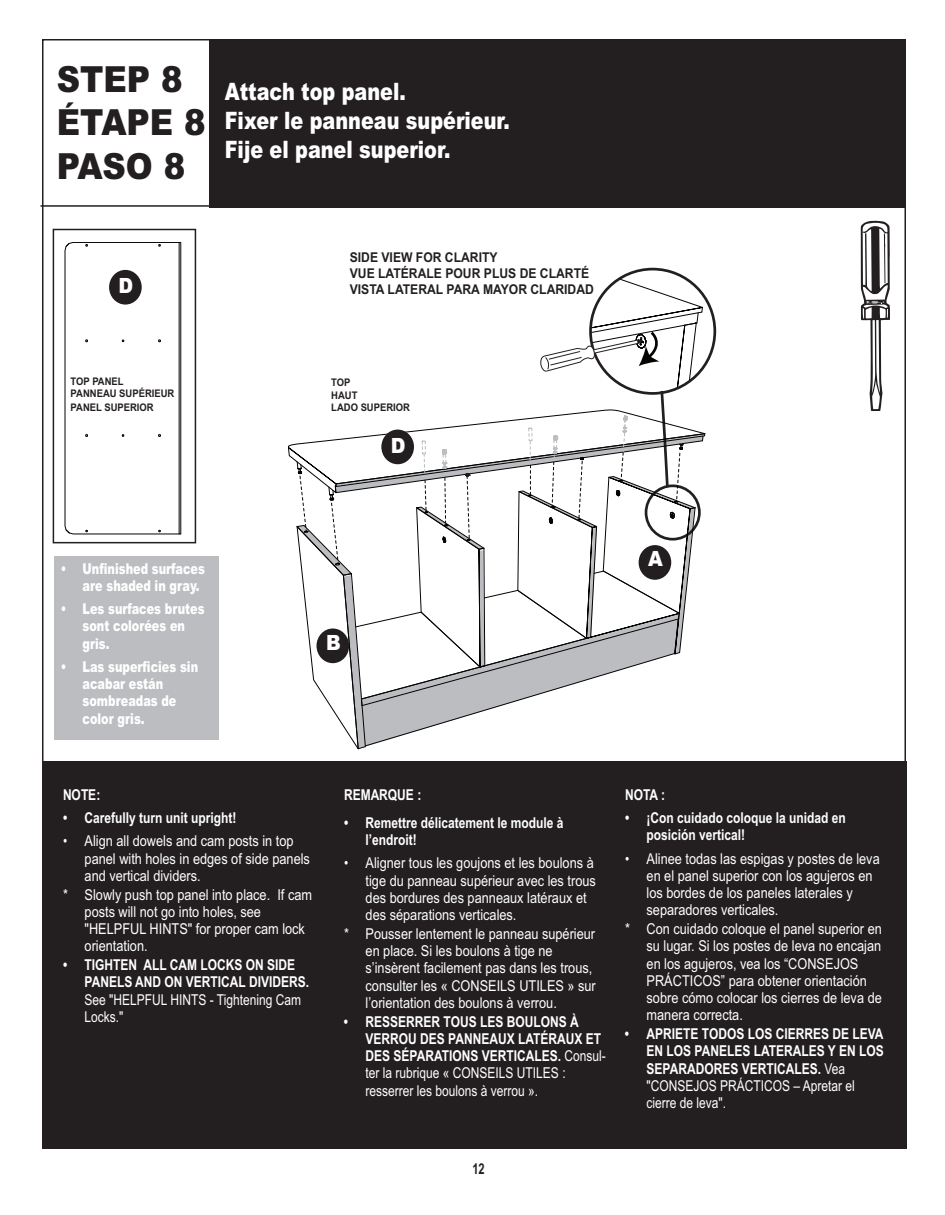
<style>
.page{position:relative;width:945px;height:1215px;background:#fff}
.page>*{position:absolute;margin:0;border:0;box-sizing:border-box;transform-origin:0 0}
.t1{font:900 36px/43.2px "Arial";color:#231f20;scale:.9 1}
.t2{font:900 24px/28.8px "Arial";color:#fff;scale:.8 1}
.t3{font:900 21px "Arial";color:#fff;scale:.9 1}
.t4{font:700 15px/17.2px "Arial";color:#fff;scale:.8 1}
.t5{font:15px/17.2px "Arial";color:#fff;scale:.85 1}
.t6{font:15px/17.2px "Arial";color:#fff;scale:.8 1}
.t7{font:900 15px/17.2px "Arial";color:#fff;scale:.75 1}
.t8{font:700 15px "Arial Narrow";color:#231f20;scale:.9 1}
.t9{font:700 13.5px/16.2px "Arial";color:#231f20;scale:.9 1}
.t10{font:700 10.5px/12.6px "Arial";color:#231f20;scale:.9 1}
.s1{font-weight:400}
</style>
<div class="page">
<div style="left:209px;top:39px;width:695px;height:168px;background:#231f20"></div>
<hr style="left:40px;top:205px;width:210px;height:2px;background:#231f20">
<div style="left:42px;top:762px;width:864px;height:387px;background:#231f20"></div>
<svg style="left:861px;top:220px;width:29px;height:191px"></svg>
<div style="left:54px;top:556px;width:165px;height:183px;background:#bcbdc0"></div>
<svg style="left:288px;top:268px;width:421px;height:481px"></svg>
<svg style="left:65px;top:242px;width:116px;height:293px"></svg>
<hr style="left:179px;top:242px;width:1px;height:292px;background:#040503">
<div style="left:53px;top:229px;width:143px;height:314px;border:2px solid #231f20"></div>
<div style="left:109px;top:270px;width:33px;height:35px;background:#231f20;border-radius:50%"></div>
<div style="left:381px;top:430px;width:33px;height:34px;background:#231f20;border-radius:50%"></div>
<div style="left:317px;top:628px;width:32px;height:35px;background:#231f20;border-radius:50%"></div>
<div style="left:639px;top:545px;width:32px;height:35px;background:#231f20;border-radius:50%"></div>
<h1 class="t1" style="left:57px;top:58px;width:167px">STEP 8<br>ÉTAPE 8<br>PASO 8</h1>
<h2 class="t2" style="left:225px;top:77px;width:358px">Attach top panel.<br>Fixer le panneau supérieur.<br>Fije el panel superior.</h2>
<h3 class="t3" style="left:119px;top:274px;width:18px">D</h3>
<p class="t9" style="left:350px;top:249px;width:273px">SIDE VIEW FOR CLARITY<br>VUE LATÉRALE POUR PLUS DE CLARTÉ<br>VISTA LATERAL PARA MAYOR CLARIDAD</p>
<p class="t10" style="left:71px;top:375px;width:117px">TOP PANEL<br>PANNEAU SUPÉRIEUR</p>
<p class="t10" style="left:71px;top:401px;width:94px">PANEL SUPERIOR</p>
<p class="t10" style="left:331px;top:376px;width:89px">TOP<br>HAUT<br>LADO SUPERIOR</p>
<h3 class="t3" style="left:391px;top:433px;width:18px">D</h3>
<p class="t7" style="left:83px;top:560px;width:165px;text-indent:-22px">• Unfinished surfaces are shaded in gray.</p>
<p class="t7" style="left:83px;top:600px;width:164px;text-indent:-22px">• Les surfaces brutes sont colorées en gris.</p>
<p class="t7" style="left:83px;top:658px;width:156px;text-indent:-22px">• Las superficies sin acabar están sombreadas de color gris.</p>
<h3 class="t3" style="left:326px;top:630px;width:18px">B</h3>
<h3 class="t3" style="left:648px;top:547px;width:18px">A</h3>
<p class="t4" style="left:63px;top:786px;width:48px">NOTE:</p>
<p class="t4" style="left:63px;top:809px;width:219px">• Carefully turn unit upright!</p>
<p class="t6" style="left:85px;top:832px;width:283px;text-indent:-22px">• Align all dowels and cam posts in top panel with holes in edges of side panels and vertical dividers.</p>
<p class="t5" style="left:85px;top:886px;width:269px;text-indent:-22px">* Slowly push top panel into place. If cam posts will not go into holes, see "HELPFUL HINTS" for proper cam lock orientation.</p>
<p class="t4" style="left:85px;top:956px;width:282px;text-indent:-22px">• TIGHTEN ALL CAM LOCKS ON SIDE<br>PANELS AND ON VERTICAL DIVIDERS.</p>
<p class="t6" style="left:85px;top:991px;width:272px">See "HELPFUL HINTS - Tightening Cam<br>Locks."</p>
<p class="t4" style="left:344px;top:786px;width:98px">REMARQUE :</p>
<p class="t4" style="left:366px;top:814px;width:249px;text-indent:-22px">• Remettre délicatement le module à l’endroit!</p>
<p class="t6" style="left:366px;top:855px;width:289px;text-indent:-22px">• Aligner tous les goujons et les boulons à tige du panneau supérieur avec les trous des bordures des panneaux latéraux et des séparations verticales.</p>
<p class="t5" style="left:366px;top:925px;width:272px;text-indent:-22px">* Pousser lentement le panneau supérieur en place. Si les boulons à tige ne s’insèrent facilement pas dans les trous, consulter les « CONSEILS UTILES » sur l’orientation des boulons à verrou.</p>
<p class="t4" style="left:366px;top:1013px;width:302px;text-indent:-22px">• RESSERRER TOUS LES BOULONS À VERROU DES PANNEAUX LATÉRAUX ET DES SÉPARATIONS VERTICALES. <span class="s1">Consul&shy;ter la rubrique « CONSEILS UTILES : resserrer les boulons à verrou ».</span></p>
<p class="t4" style="left:625px;top:786px;width:51px">NOTA :</p>
<p class="t4" style="left:647px;top:809px;width:251px;text-indent:-22px">• ¡Con cuidado coloque la unidad en posición vertical!</p>
<p class="t6" style="left:647px;top:850px;width:293px;text-indent:-22px">• Alinee todas las espigas y postes de leva en el panel superior con los agujeros en los bordes de los paneles laterales y separadores verticales.</p>
<p class="t5" style="left:647px;top:920px;width:278px;text-indent:-22px">* Con cuidado coloque el panel superior en su lugar. Si los postes de leva no encajan en los agujeros, vea los “CONSEJOS PRÁCTICOS” para obtener orientación sobre cómo colocar los cierres de leva de manera correcta.</p>
<p class="t4" style="left:647px;top:1025px;width:298px;text-indent:-22px">• APRIETE TODOS LOS CIERRES DE LEVA<br>EN LOS PANELES LATERALES Y EN LOS<br>SEPARADORES VERTICALES. <span class="s1">Vea "CONSEJOS PRÁCTICOS – Apretar el cierre de leva".</span></p>
<p class="t8" style="left:472px;top:1160px;width:15px">12</p>
</div>
